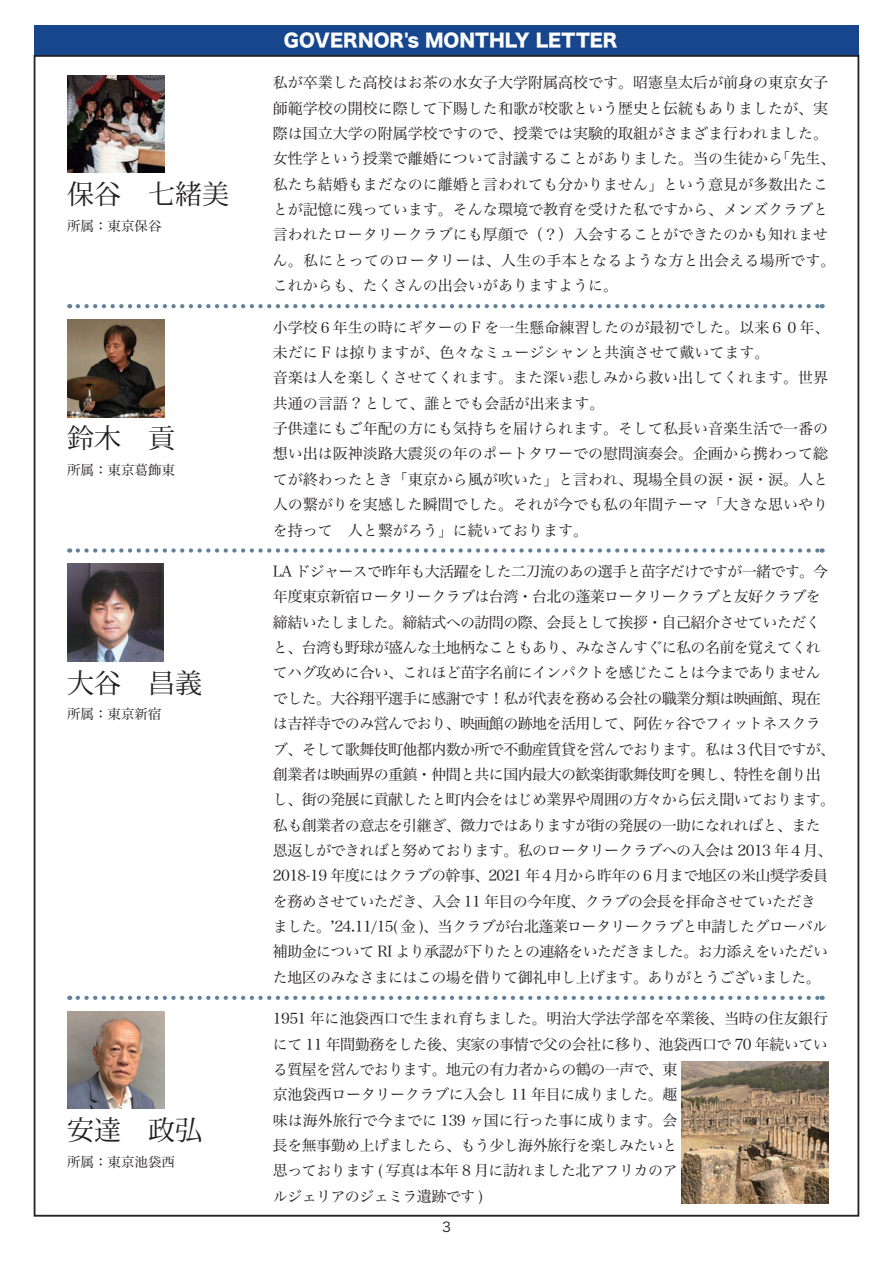
<style>
.page{position:relative;width:893px;height:1263px;background:#fff}
.page>*{position:absolute;margin:0;border:0;box-sizing:border-box;transform-origin:0 0}
.t1{font:27px "Koz Min Pr 6 N";color:#231f20}
.t2{font:18px "Hiragino Sans W8";color:#fff}
.t3{font:15px/25.3px "Hira Min Pro W3";letter-spacing:-.035em;color:#231f20}
.t4{font:15px/25.3px "Hira Min Pro W3";color:#231f20}
.t5{font:13.5px "Hira Min Pro W3";color:#231f20}
.t6{font:13.5px "Hiragino Sans W3";color:#231f20}
</style>
<div class="page">
<div style="left:34px;top:26px;width:825px;height:29px;background:#17468d"></div>
<svg style="left:78px;top:304px;width:745px;height:4px"></svg>
<svg style="left:78px;top:548px;width:745px;height:5px"></svg>
<svg style="left:78px;top:996px;width:745px;height:4px"></svg>
<img style="left:67px;top:319px;width:98px;height:98px">
<img style="left:67px;top:564px;width:96px;height:97px">
<img style="left:67px;top:75px;width:98px;height:98px">
<img style="left:67px;top:1011px;width:98px;height:98px">
<img style="left:682px;top:1061px;width:146px;height:142px">
<h1 class="t1" style="left:67px;top:179px;width:163px">保谷　七緒美</h1>
<p class="t5" style="left:67px;top:214px;width:96px">所属：東京保谷</p>
<h1 class="t1" style="left:67px;top:423px;width:109px">鈴木　貢</h1>
<p class="t5" style="left:67px;top:458px;width:109px">所属：東京葛飾東</p>
<h1 class="t1" style="left:67px;top:668px;width:136px">大谷　昌義</h1>
<p class="t5" style="left:67px;top:703px;width:96px">所属：東京新宿</p>
<h1 class="t1" style="left:67px;top:1115px;width:136px">安達　政弘</h1>
<p class="t5" style="left:67px;top:1150px;width:109px">所属：東京池袋西</p>
<p class="t2" style="left:284px;top:30px;width:335px">GOVERNOR s' MONTHLY LETTER</p>
<p class="t4" style="left:273px;top:69px;width:556px">私が卒業した高校はお茶の水女子大学附属高校です。昭憲皇太后が前身の東京女子</p>
<p class="t4" style="left:273px;top:94px;width:556px">師範学校の開校に際して下賜した和歌が校歌という歴史と伝統もありましたが、実</p>
<p class="t4" style="left:273px;top:119px;width:556px">際は国立大学の附属学校ですので、授業では実験的取組がさまざま行われました。</p>
<p class="t3" style="left:775px;top:145px;width:61px">「先生、</p>
<p class="t4" style="left:273px;top:145px;width:564px">女性学という授業で離婚について討議することがありました。当の生徒から<br>私たち結婚もまだなのに離婚と言われても分かりません」という意見が多数出たことが記憶に残っています。そんな環境で教育を受けた私ですから、メンズクラブと言われたロータリークラブにも厚顔で（？）入会することができたのかも知れません。私にとってのロータリーは、人生の手本となるような方と出会える場所です。これからも、たくさんの出会いがありますように。</p>
<p class="t4" style="left:273px;top:313px;width:558px">小学校６年生の時にギターの F を一生懸命練習したのが最初でした。以来６０年、未だに F は掠りますが、色々なミュージシャンと共演させて戴いてます。<br>音楽は人を楽しくさせてくれます。また深い悲しみから救い出してくれます。世界共通の言語 ? として、誰とでも会話が出来ます。<br>子供達にもご年配の方にも気持ちを届けられます。そして私長い音楽生活で一番の想い出は阪神淡路大震災の年のポートタワーでの慰問演奏会。企画から携わって総てが終わったとき「東京から風が吹いた」と言われ、現場全員の涙・涙・涙。人と人の繋がりを実感した瞬間でした。それが今でも私の年間テーマ「大きな思いやりを持って　人と繋がろう」に続いております。</p>
<p class="t3" style="left:273px;top:557px;width:564px">LA ドジャースで昨年も大活躍をした二刀流のあの選手と苗字だけですが一緒です。今年度東京新宿ロータリークラブは台湾・台北の蓬莱ロータリークラブと友好クラブを締結いたしました。締結式への訪問の際、会長として挨拶・自己紹介させていただくと、台湾も野球が盛んな土地柄なこともあり、みなさんすぐに私の名前を覚えてくれてハグ攻めに合い、これほど苗字名前にインパクトを感じたことは今までありませんでした。大谷翔平選手に感謝です！私が代表を務める会社の職業分類は映画館、現在は吉祥寺でのみ営んでおり、映画館の跡地を活用して、阿佐ヶ谷でフィットネスクラブ、そして歌舞伎町他都内数か所で不動産賃貸を営んでおります。私は３代目ですが、創業者は映画界の重鎮・仲間と共に国内最大の歓楽街歌舞伎町を興し、特性を創り出し、街の発展に貢献したと町内会をはじめ業界や周囲の方々から伝え聞いております。私も創業者の意志を引継ぎ、微力ではありますが街の発展の一助になれればと、また恩返しができればと努めております。私のロータリークラブへの入会は 2013 年４月、2018-19 年度にはクラブの幹事、2021 年４月から昨年の６月まで地区の米山奨学委員を務めさせていただき、入会 11 年目の今年度、クラブの会長を拝命させていただき<br>ました。’24.11/15 金( )、当クラブが台北蓬莱ロータリークラブと申請したグローバル補助金について RI より承認が下りたとの連絡をいただきました。お力添えをいただいた地区のみなさまにはこの場を借りて御礼申し上げます。ありがとうございました。</p>
<p class="t3" style="left:273px;top:1004px;width:557px">1951 年に池袋西口で生まれ育ちました。明治大学法学部を卒業後、当時の住友銀行にて 11 年間勤務をした後、実家の事情で父の会社に移り、池袋西口で 70 年続いている質屋を営んでおります。地元の有力者からの鶴の一声で、東<br>京池袋西ロータリークラブに入会し 11 年目に成りました。趣<br>味は海外旅行で今までに 139 ヶ国に行った事に成ります。会<br>長を無事勤め上げましたら、もう少し海外旅行を楽しみたいと<br>思っております ( 写真は本年 8 月に訪れました北アフリカのア<br>ルジェリアのジェミラ遺跡です (</p>
<p class="t6" style="left:442px;top:1215px;width:10px">3</p>
</div>
